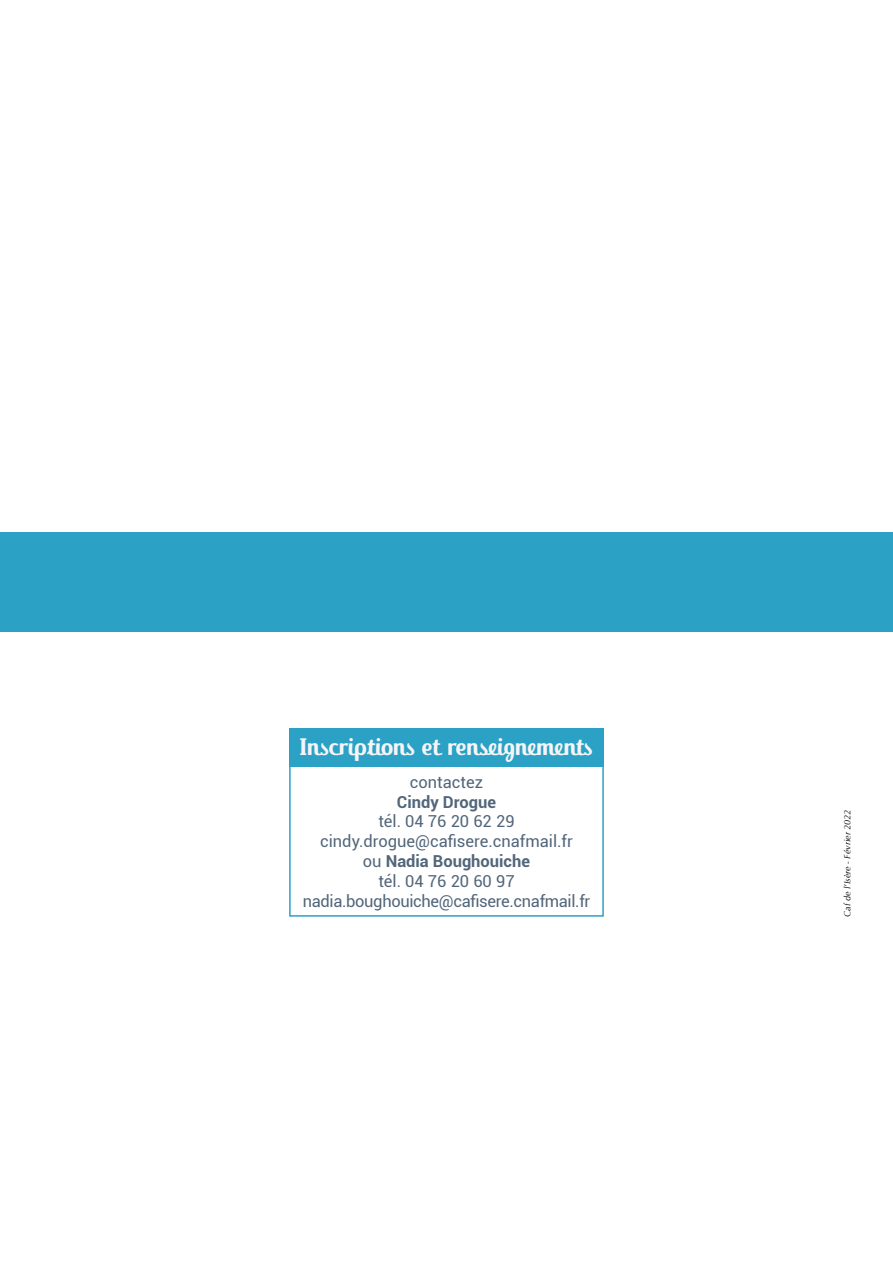
<style>
.page{position:relative;width:893px;height:1263px;background:#fff}
.page>*{position:absolute;margin:0;border:0;box-sizing:border-box;transform-origin:0 0}
.t1{font:700 25.5px "Jackie Pro";color:#f5f5f7}
.t2{font:16.5px/19.8px "Roboto";color:#52667a;text-align:center}
.t3{font:700 16.5px "Roboto";color:#52667a}
.t4{font:italic 9px "CG Omega";color:#000}
.s1{font-weight:700}
</style>
<div class="page">
<div style="left:0;top:532px;width:893px;height:99px;background:#2ba2c5"></div>
<div style="left:289px;top:765px;width:315px;height:152px;border:2px solid #2ba2c5"></div>
<div style="left:289px;top:727px;width:315px;height:39px;background:#2ba2c5"></div>
<h1 class="t1" style="left:299px;top:730px;width:294px">Inscriptions et renseignements</h1>
<p class="t2" style="left:410px;top:771px;width:75px">contactez</p>
<p class="t3" style="left:397px;top:790px;width:101px">Cindy Drogue</p>
<p class="t2" style="left:303px;top:811px;width:289px">tél. 04 76 20 62 29 cindy.drogue@cafisere.cnafmail.fr<br>ou <span class="s1">Nadia Boughouiche<br></span>tél. 04 76 20 60 97 nadia.boughouiche@cafisere.cnafmail.fr</p>
<p class="t4" style="left:842px;top:917px;width:108px;rotate:-90deg">Caf de l’Isère - Février 2022</p>
</div>
